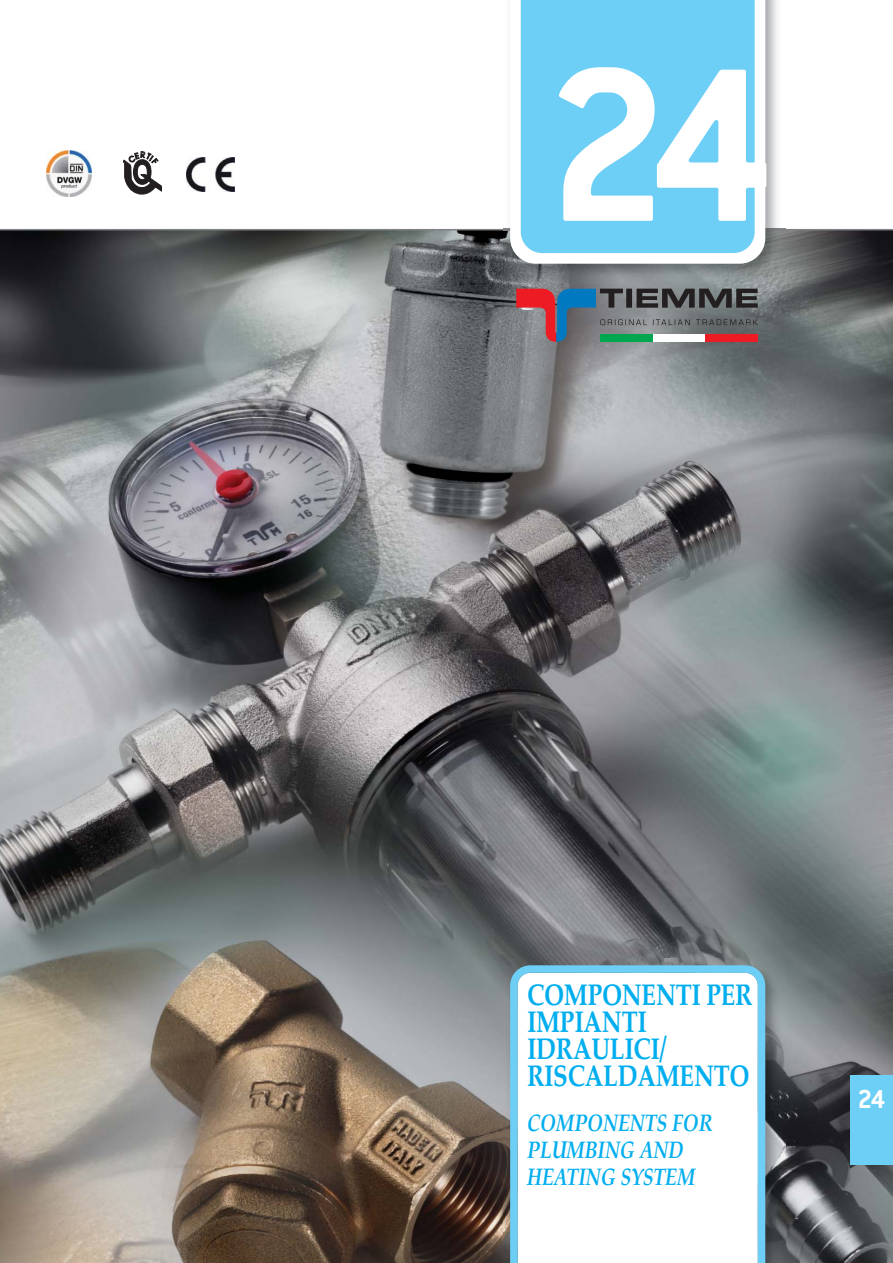
<style>
.page{position:relative;width:893px;height:1263px;background:#fff}
.page>*{position:absolute;margin:0;border:0;box-sizing:border-box;transform-origin:0 0}
.t1{font:700 240px "Conduit ITC";color:#fff}
.t2{font:700 30px/27px "Palatino";letter-spacing:-.01em;color:#00aeef;scale:.8 1}
.t3{font:700 28.5px "Conduit ITC";color:#fff}
.t4{font:italic 700 24px/27px "Palatino";color:#00aeef;scale:.8 1}
</style>
<div class="page">
<img style="left:0;top:230px;width:892px;height:1033px">
<hr style="left:0;top:229px;width:892px;height:1px;background:#808285">
<img style="left:503px;top:0;width:282px;height:283px">
<img style="left:503px;top:229px;width:282px;height:1px">
<svg style="left:510px;top:0;width:255px;height:264px"></svg>
<div style="left:521px;top:0;width:234px;height:253px;background:#6dcff6"></div>
<svg style="left:600px;top:289px;width:158px;height:19px;background:#4e4e4f"></svg>
<svg style="left:556px;top:289px;width:40px;height:53px;background:#3a7296"></svg>
<svg style="left:516px;top:289px;width:40px;height:53px;background:#b9575d"></svg>
<svg style="left:600px;top:319px;width:158px;height:6px"></svg>
<div style="left:600px;top:334px;width:53px;height:8px;background:#00a650"></div>
<div style="left:653px;top:334px;width:52px;height:8px;background:#fff"></div>
<div style="left:705px;top:334px;width:53px;height:8px;background:#ed1c24"></div>
<img style="left:503px;top:959px;width:282px;height:304px">
<svg style="left:510px;top:965px;width:255px;height:298px"></svg>
<img style="left:187px;top:158px;width:47px;height:33px">
<svg style="left:123px;top:151px;width:39px;height:43px"></svg>
<img style="left:46px;top:151px;width:46px;height:45px;border-radius:9px">
<div style="left:850px;top:1076px;width:42px;height:89px;background:#6dcff6"></div>
<h1 class="t1" style="left:547px;top:6px;width:227px">24</h1>
<p class="t2" style="left:527px;top:985px;width:283px">COMPONENTI PER<br>IMPIANTI<br>IDRAULICI/<br>RISCALDAMENTO</p>
<p class="t4" style="left:527px;top:1112px;width:233px">COMPONENTS FOR<br>PLUMBING AND<br>HEATING SYSTEM</p>
<p class="t3" style="left:858px;top:1082px;width:29px">24</p>
</div>
